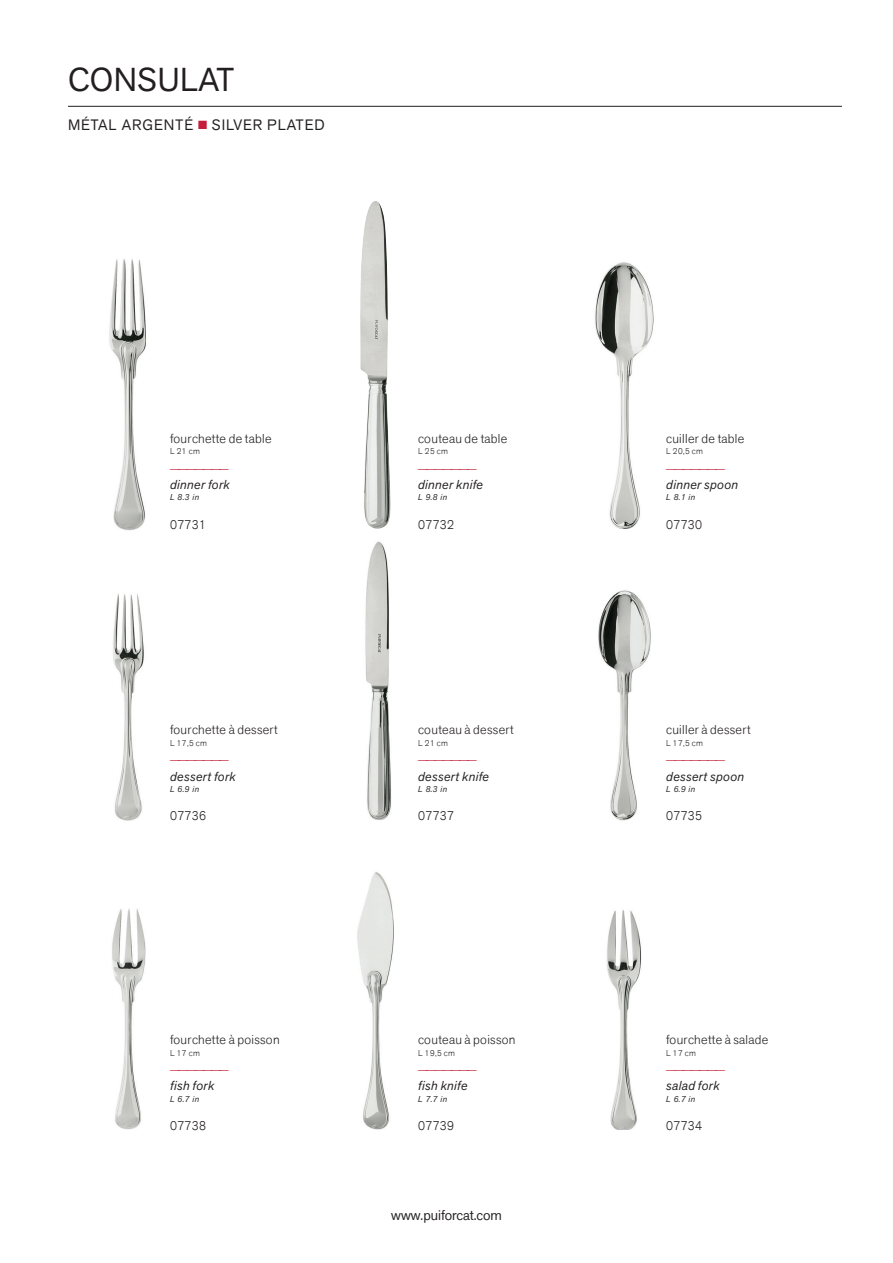
<style>
.page{position:relative;width:893px;height:1263px;background:#fff}
.page>*{position:absolute;margin:0;border:0;box-sizing:border-box;transform-origin:0 0}
.fr_TITRE_PAGE{font:33px "Akzid Grtsk Next";letter-spacing:.01em;color:#231f20}
.fr_MATIÈRE{font:15px "Akzid Grtsk Next";letter-spacing:.06em;color:#231f20}
.FILET_FR_ANG{font:14.25px "Akzid Grtsk Next";color:#c41e3c}
.t1{font:13.8px "Akzid Grtsk Next";color:#231f20}
.fr_descriptif_produi{font:300 12.9px "Akzid Grtsk Next";letter-spacing:.025em;color:#231f20}
.an_descriptif_produi{font:italic 12.9px "Akzid Grtsk Next";letter-spacing:.025em;color:#231f20}
.REF_CODE{font:300 12.9px "Akzid Grtsk Next";letter-spacing:.025em;color:#231f20}
.an_données_technique{font:italic 8.55px "Akzid Grtsk Next";letter-spacing:.05em;color:#231f20}
.fr_données_technique{font:300 8.55px "Akzid Grtsk Next";letter-spacing:.05em;color:#231f20}
.s1{color:#c41e3c}
</style>
<div class="page">
<hr style="left:68px;top:106px;width:774px;height:1px;background:#231f20">
<img style="left:357px;top:872px;width:37px;height:258px">
<img style="left:112px;top:909px;width:34px;height:221px">
<img style="left:365px;top:541px;width:26px;height:279px">
<img style="left:360px;top:201px;width:31px;height:328px">
<img style="left:113px;top:594px;width:31px;height:226px">
<img style="left:595px;top:262px;width:59px;height:267px">
<img style="left:598px;top:590px;width:53px;height:230px">
<img style="left:109px;top:259px;width:37px;height:272px">
<img style="left:606px;top:910px;width:36px;height:220px">
<p class="fr_TITRE_PAGE" style="left:68px;top:58px;width:168px">CONSULAT</p>
<p class="fr_MATIÈRE" style="left:68px;top:115px;width:258px">MÉTAL ARGENTÉ <span class="s1">■</span> SILVER PLATED</p>
<p class="fr_descriptif_produi" style="left:170px;top:430px;width:103px">fourchette de table</p>
<p class="fr_données_technique" style="left:170px;top:446px;width:31px">L 21 cm</p>
<p class="FILET_FR_ANG" style="left:170px;top:452px;width:60px">_______</p>
<p class="an_descriptif_produi" style="left:170px;top:476px;width:61px">dinner fork</p>
<p class="an_données_technique" style="left:170px;top:492px;width:31px">L 8.3 in</p>
<p class="REF_CODE" style="left:170px;top:516px;width:38px">07731</p>
<p class="fr_descriptif_produi" style="left:170px;top:721px;width:109px">fourchette à dessert</p>
<p class="fr_données_technique" style="left:170px;top:737px;width:38px">L 17,5 cm</p>
<p class="FILET_FR_ANG" style="left:170px;top:744px;width:60px">_______</p>
<p class="an_descriptif_produi" style="left:170px;top:768px;width:67px">dessert fork</p>
<p class="an_données_technique" style="left:170px;top:783px;width:31px">L 6.9 in</p>
<p class="REF_CODE" style="left:170px;top:807px;width:38px">07736</p>
<p class="fr_descriptif_produi" style="left:170px;top:1031px;width:111px">fourchette à poisson</p>
<p class="fr_données_technique" style="left:170px;top:1047px;width:31px">L 17 cm</p>
<p class="FILET_FR_ANG" style="left:170px;top:1054px;width:60px">_______</p>
<p class="an_descriptif_produi" style="left:170px;top:1077px;width:46px">fish fork</p>
<p class="an_données_technique" style="left:170px;top:1093px;width:31px">L 6.7 in</p>
<p class="REF_CODE" style="left:170px;top:1117px;width:38px">07738</p>
<p class="fr_descriptif_produi" style="left:418px;top:430px;width:91px">couteau de table</p>
<p class="fr_données_technique" style="left:418px;top:446px;width:31px">L 25 cm</p>
<p class="FILET_FR_ANG" style="left:418px;top:452px;width:60px">_______</p>
<p class="an_descriptif_produi" style="left:418px;top:476px;width:66px">dinner knife</p>
<p class="an_données_technique" style="left:418px;top:492px;width:31px">L 9.8 in</p>
<p class="REF_CODE" style="left:418px;top:516px;width:38px">07732</p>
<p class="fr_descriptif_produi" style="left:418px;top:721px;width:97px">couteau à dessert</p>
<p class="fr_données_technique" style="left:418px;top:737px;width:31px">L 21 cm</p>
<p class="FILET_FR_ANG" style="left:418px;top:744px;width:60px">_______</p>
<p class="an_descriptif_produi" style="left:418px;top:768px;width:72px">dessert knife</p>
<p class="an_données_technique" style="left:418px;top:783px;width:31px">L 8.3 in</p>
<p class="REF_CODE" style="left:418px;top:807px;width:38px">07737</p>
<p class="fr_descriptif_produi" style="left:418px;top:1031px;width:99px">couteau à poisson</p>
<p class="fr_données_technique" style="left:418px;top:1047px;width:38px">L 19,5 cm</p>
<p class="FILET_FR_ANG" style="left:418px;top:1054px;width:60px">_______</p>
<p class="an_descriptif_produi" style="left:418px;top:1077px;width:51px">fish knife</p>
<p class="an_données_technique" style="left:418px;top:1093px;width:31px">L 7.7 in</p>
<p class="REF_CODE" style="left:418px;top:1117px;width:38px">07739</p>
<p class="t1" style="left:391px;top:1207px;width:112px">www.puiforcat.com</p>
<p class="fr_descriptif_produi" style="left:666px;top:430px;width:80px">cuiller de table</p>
<p class="fr_données_technique" style="left:666px;top:446px;width:38px">L 20,5 cm</p>
<p class="FILET_FR_ANG" style="left:666px;top:452px;width:60px">_______</p>
<p class="an_descriptif_produi" style="left:666px;top:476px;width:74px">dinner spoon</p>
<p class="an_données_technique" style="left:666px;top:492px;width:31px">L 8.1 in</p>
<p class="REF_CODE" style="left:666px;top:516px;width:38px">07730</p>
<p class="fr_descriptif_produi" style="left:666px;top:721px;width:86px">cuiller à dessert</p>
<p class="fr_données_technique" style="left:666px;top:737px;width:38px">L 17,5 cm</p>
<p class="FILET_FR_ANG" style="left:666px;top:744px;width:60px">_______</p>
<p class="an_descriptif_produi" style="left:666px;top:768px;width:80px">dessert spoon</p>
<p class="an_données_technique" style="left:666px;top:783px;width:31px">L 6.9 in</p>
<p class="REF_CODE" style="left:666px;top:807px;width:38px">07735</p>
<p class="fr_descriptif_produi" style="left:666px;top:1031px;width:104px">fourchette à salade</p>
<p class="fr_données_technique" style="left:666px;top:1047px;width:31px">L 17 cm</p>
<p class="FILET_FR_ANG" style="left:666px;top:1054px;width:60px">_______</p>
<p class="an_descriptif_produi" style="left:666px;top:1077px;width:55px">salad fork</p>
<p class="an_données_technique" style="left:666px;top:1093px;width:31px">L 6.7 in</p>
<p class="REF_CODE" style="left:666px;top:1117px;width:38px">07734</p>
</div>
